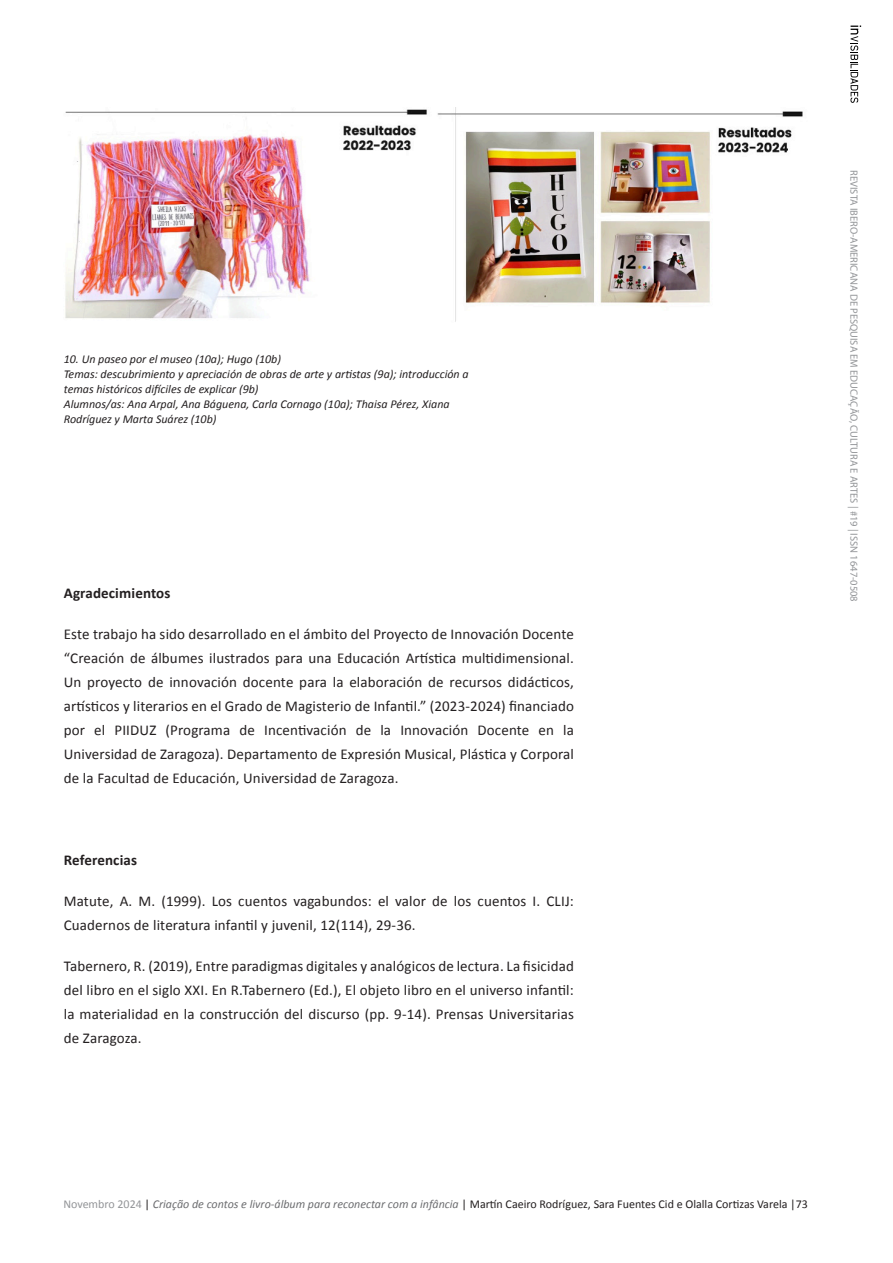
<style>
.page{position:relative;width:893px;height:1263px;background:#fff}
.page>*{position:absolute;margin:0;border:0;box-sizing:border-box;transform-origin:0 0}
.Body_Text{font:15px/24px "Calibri";letter-spacing:.01em;color:#231f20;text-align:justify}
.Body_Text-2{font:700 15px "Calibri";letter-spacing:.01em;color:#231f20}
.t1{font:italic 12px/15px "Calibri";color:#231f20}
.artigo_texto{font:12px "Calibri";color:#231f20}
.t2{font:10.5px "Myriad Pro";color:#939598}
.s1{color:#939598}
.s2{font-style:italic;color:#6c6d70}
</style>
<div class="page">
<svg style="left:850px;top:26px;width:11px;height:77px"></svg>
<img style="left:65px;top:107px;width:738px;height:215px">
<p class="t1" style="left:64px;top:351px;width:219px">10. Un paseo por el museo (10a); Hugo (10b)</p>
<p class="t1" style="left:64px;top:366px;width:406px">Temas: descubrimiento y apreciación de obras de arte y artistas (9a); introducción a temas históricos difíciles de explicar (9b)</p>
<p class="t1" style="left:64px;top:396px;width:387px">Alumnos/as: Ana Arpal, Ana Báguena, Carla Cornago (10a); Thaisa Pérez, Xiana<br>Rodríguez y Marta Suárez (10b)</p>
<p class="Body_Text-2" style="left:64px;top:583px;width:108px">Agradecimientos</p>
<p class="Body_Text" style="left:64px;top:622px;width:512px">Este trabajo ha sido desarrollado en el ámbito del Proyecto de Innovación Docente “Creación de álbumes ilustrados para una Educación Artística multidimensional.<br>Un proyecto de innovación docente para la elaboración de recursos didácticos, artísticos y literarios en el Grado de Magisterio de Infantil.” (2023-2024) financiado por el PIIDUZ (Programa de Incentivación de la Innovación Docente en la Universidad de Zaragoza). Departamento de Expresión Musical, Plástica y Corporal de la Facultad de Educación, Universidad de Zaragoza.</p>
<p class="Body_Text-2" style="left:64px;top:850px;width:75px">Referencias</p>
<p class="Body_Text" style="left:64px;top:889px;width:512px">Matute, A. M. (1999). Los cuentos vagabundos: el valor de los cuentos I. CLIJ:<br>Cuadernos de literatura infantil y juvenil, 12(114), 29-36.</p>
<p class="Body_Text" style="left:64px;top:954px;width:512px">Tabernero, R. (2019), Entre paradigmas digitales y analógicos de lectura. La fisicidad del libro en el siglo XXI. En R.Tabernero (Ed.), El objeto libro en el universo infantil: la materialidad en la construcción del discurso (pp. 9-14). Prensas Universitarias de Zaragoza.</p>
<p class="t2" style="left:860px;top:170px;width:433px;rotate:90deg">REVISTA IBERO-AMERICANA DE PESQUISA EM EDUCAÇÃO, CULTURA E ARTES | #19 | ISSN 1647-0508</p>
<p class="artigo_texto" style="left:63px;top:1197px;width:746px"><span class="s1">Novembro 2024</span> | <span class="s2">Criação de contos e livro-álbum para reconectar com a infância</span> | Martín Caeiro Rodríguez, Sara Fuentes Cid e Olalla Cortizas Varela |73</p>
</div>
